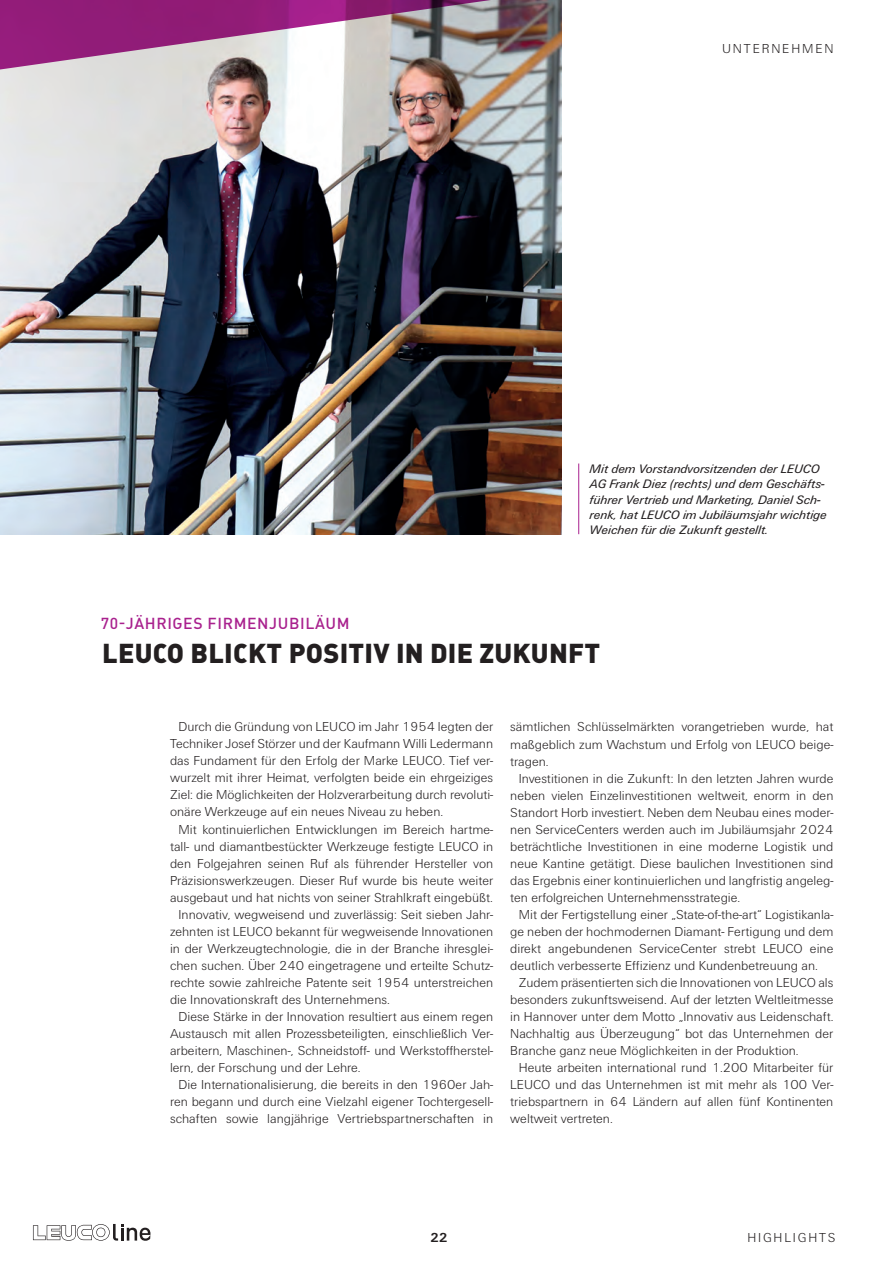
<style>
.page{position:relative;width:893px;height:1263px;background:#fff}
.page>*{position:absolute;margin:0;border:0;box-sizing:border-box;transform-origin:0 0}
.t1{font:900 27px "DIN Pro";letter-spacing:.01em;color:#231f20}
.t2{font:500 15.75px "DIN Pro";letter-spacing:.04em;color:#a9218e}
.t3{font:300 13.5px/17px "LEUCO UN";color:#231f20;text-align:justify}
.t4{font:300 13.5px "LEUCO UN";letter-spacing:.14em;color:#231f20}
.t5{font:700 13.5px "LEUCO UN";color:#231f20}
.t6{font:italic 12.75px/15.3px "LEUCO UN";color:#231f20}
</style>
<div class="page">
<img style="left:0;top:74px;width:561px;height:460px">
<img style="left:0;top:0;width:562px;height:74px">
<svg style="left:33px;top:1224px;width:117px;height:17px"></svg>
<hr style="left:578px;top:463px;width:1px;height:71px;background:#a9218e">
<p class="t4" style="left:722px;top:40px;width:113px">UNTERNEHMEN</p>
<p class="t2" style="left:101px;top:613px;width:250px">70-JÄHRIGES FIRMENJUBILÄUM</p>
<p class="t6" style="left:590px;top:461px;width:239px">Mit dem Vorstandvorsitzenden der LEUCO AG Frank Diez (rechts) und dem Geschäfts&shy;führer Vertrieb und Marketing, Daniel Sch&shy;renk, hat LEUCO im Jubiläumsjahr wichtige Weichen für die Zukunft gestellt.</p>
<h1 class="t1" style="left:102px;top:635px;width:500px">LEUCO BLICKT POSITIV IN DIE ZUKUNFT</h1>
<p class="t3" style="left:170px;top:718px;width:325px;text-indent:9px">Durch die Gründung von LEUCO im Jahr 1954 legten der Techniker Josef Störzer und der Kaufmann Willi Ledermann das Fundament für den Erfolg der Marke LEUCO. Tief ver&shy;wurzelt mit ihrer Heimat, verfolgten beide ein ehrgeiziges Ziel: die Möglichkeiten der Holzverarbeitung durch revoluti&shy;onäre Werkzeuge auf ein neues Niveau zu heben.</p>
<p class="t3" style="left:179px;top:820px;width:316px">Mit kontinuierlichen Entwicklungen im Bereich hartme-</p>
<p class="t3" style="left:170px;top:837px;width:325px">tall- und diamantbestückter Werkzeuge festigte LEUCO in</p>
<p class="t3" style="left:170px;top:854px;width:325px">den Folgejahren seinen Ruf als führender Hersteller von</p>
<p class="t3" style="left:170px;top:871px;width:325px">Präzisionswerkzeugen. Dieser Ruf wurde bis heute weiter</p>
<p class="t3" style="left:170px;top:888px;width:324px">ausgebaut und hat nichts von seiner Strahlkraft eingebüßt.</p>
<p class="t3" style="left:179px;top:905px;width:316px">Innovativ, wegweisend und zuverlässig: Seit sieben Jahr-</p>
<p class="t3" style="left:170px;top:922px;width:325px">zehnten ist LEUCO bekannt für wegweisende Innovationen</p>
<p class="t3" style="left:170px;top:939px;width:325px">in der Werkzeugtechnologie, die in der Branche ihresglei-</p>
<p class="t3" style="left:170px;top:956px;width:325px">chen suchen. Über 240 eingetragene und erteilte Schutz-</p>
<p class="t3" style="left:170px;top:973px;width:325px">rechte sowie zahlreiche Patente seit 1954 unterstreichen</p>
<p class="t3" style="left:170px;top:990px;width:221px">die Innovationskraft des Unternehmens.</p>
<p class="t3" style="left:179px;top:1007px;width:316px">Diese Stärke in der Innovation resultiert aus einem regen</p>
<p class="t3" style="left:170px;top:1024px;width:325px">Austausch mit allen Prozessbeteiligten, einschließlich Ver-</p>
<p class="t3" style="left:170px;top:1041px;width:325px">arbeitern, Maschinen-, Schneidstoff- und Werkstoffherstel-</p>
<p class="t3" style="left:170px;top:1058px;width:192px">lern, der Forschung und der Lehre.</p>
<p class="t3" style="left:179px;top:1075px;width:316px">Die Internationalisierung, die bereits in den 1960er Jah-</p>
<p class="t3" style="left:170px;top:1092px;width:325px">ren begann und durch eine Vielzahl eigener Tochtergesell-</p>
<p class="t3" style="left:170px;top:1109px;width:325px">schaften sowie langjährige Vertriebspartnerschaften in</p>
<p class="t3" style="left:510px;top:718px;width:325px">sämtlichen Schlüsselmärkten vorangetrieben wurde, hat maßgeblich zum Wachstum und Erfolg von LEUCO beige&shy;tragen.</p>
<p class="t3" style="left:510px;top:769px;width:325px;text-indent:9px">Investitionen in die Zukunft: In den letzten Jahren wurde neben vielen Einzelinvestitionen weltweit, enorm in den Standort Horb investiert. Neben dem Neubau eines moder&shy;nen ServiceCenters werden auch im Jubiläumsjahr 2024 beträchtliche Investitionen in eine moderne Logistik und neue Kantine getätigt. Diese baulichen Investitionen sind das Ergebnis einer kontinuierlichen und langfristig angeleg&shy;ten erfolgreichen Unternehmensstrategie.</p>
<p class="t3" style="left:510px;top:905px;width:325px;text-indent:9px">Mit der Fertigstellung einer „State-of-the-art“ Logistikanla&shy;ge neben der hochmodernen Diamant- Fertigung und dem direkt angebundenen ServiceCenter strebt LEUCO eine deutlich verbesserte Effizienz und Kundenbetreuung an.</p>
<p class="t3" style="left:510px;top:973px;width:325px;text-indent:9px">Zudem präsentierten sich die Innovationen von LEUCO als besonders zukunftsweisend. Auf der letzten Weltleitmesse in Hannover unter dem Motto „Innovativ aus Leidenschaft.<br>Nachhaltig aus Überzeugung“ bot das Unternehmen der Branche ganz neue Möglichkeiten in der Produktion.</p>
<p class="t3" style="left:510px;top:1058px;width:325px;text-indent:9px">Heute arbeiten international rund 1.200 Mitarbeiter für LEUCO und das Unternehmen ist mit mehr als 100 Ver&shy;triebspartnern in 64 Ländern auf allen fünf Kontinenten weltweit vertreten.</p>
<p class="t5" style="left:431px;top:1230px;width:18px">22</p>
<p class="t4" style="left:747px;top:1228px;width:90px">HIGHLIGHTS</p>
</div>
